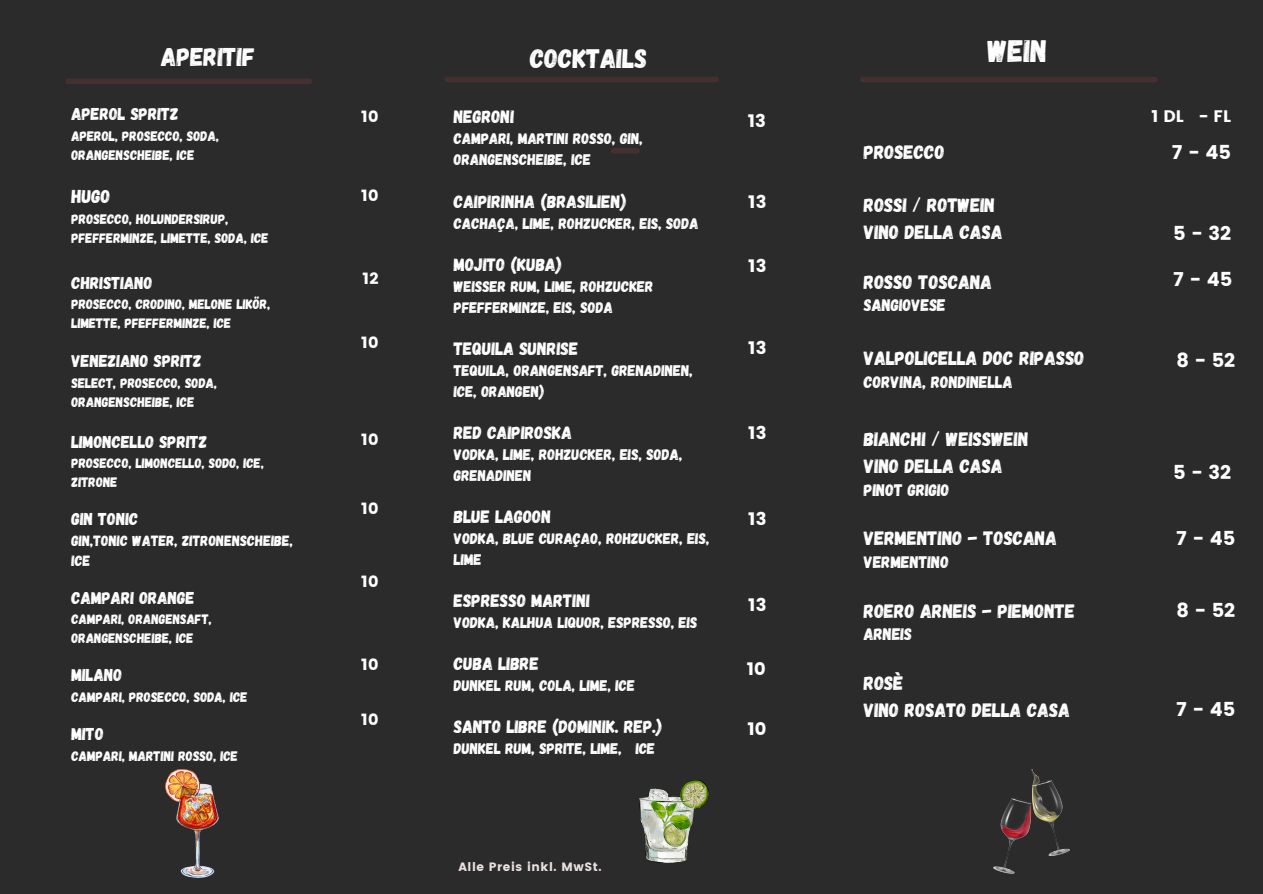
<style>
.page{position:relative;width:1263px;height:894px;background:#fff}
.page>*{position:absolute;margin:0;border:0;box-sizing:border-box;transform-origin:0 0}
.t1{font:30.9px "Gagalin";color:#fff}
.t2{font:26.7px "Gagalin";color:#fff}
.t3{font:25.65px "Gagalin";color:#fff}
.t4{font:19.35px/26.7px "Gagalin";color:#fff}
.t5{font:19.35px "Poppins";color:#fff}
.t6{font:18.6px "Gagalin";color:#fff}
.t7{font:17.85px "Gagalin";color:#fff}
.t8{font:17.85px "Poppins";color:#fff}
.t9{font:17.1px "Gagalin";color:#fff}
.t10{font:16.65px "Gagalin";color:#fff}
.t11{font:16.65px "Poppins";color:#fff}
.t12{font:16.05px "Poppins";color:#fff}
.t13{font:15.3px/21px "Gagalin";color:#fff}
.t14{font:14.85px/20px "Gagalin";color:#fff}
.t15{font:13.8px/19px "Gagalin";color:#fff}
.t16{font:13.65px/19px "Gagalin";color:#fff}
.t17{font:12px "Poppins";letter-spacing:.05em;color:#e9e1de}
</style>
<div class="page">
<div style="left:0;top:0;width:1263px;height:893px;background:#2b2b2b"></div>
<div style="left:68px;top:78px;width:241px;height:6px;background:#442f31"></div>
<div style="left:863px;top:77px;width:292px;height:5px;background:#442f31"></div>
<div style="left:447px;top:77px;width:269px;height:5px;background:#442f31"></div>
<img style="left:165px;top:769px;width:53px;height:108px">
<img style="left:640px;top:780px;width:68px;height:82px">
<img style="left:993px;top:769px;width:77px;height:104px">
<div style="left:614px;top:148px;width:23px;height:6px;background:#442f31"></div>
<p class="t3" style="left:161px;top:41px;width:95px">APERITIF</p>
<p class="t9" style="left:72px;top:103px;width:109px">APEROL SPRITZ</p>
<p class="t15" style="left:72px;top:126px;width:149px">APEROL, PROSECCO, SODA,<br>ORANGENSCHEIBE, ICE</p>
<p class="t6" style="left:72px;top:185px;width:41px">HUGO</p>
<p class="t15" style="left:72px;top:209px;width:199px">PROSECCO, HOLUNDERSIRUP,<br>PFEFFERMINZE, LIMETTE, SODA, ICE</p>
<p class="t9" style="left:72px;top:272px;width:83px">CHRISTIANO</p>
<p class="t16" style="left:72px;top:294px;width:200px">PROSECCO, CRODINO, MELONE LIKÖR,<br>LIMETTE, PFEFFERMINZE, ICE</p>
<p class="t9" style="left:72px;top:349px;width:132px">VENEZIANO SPRITZ</p>
<p class="t15" style="left:72px;top:372px;width:147px">SELECT, PROSECCO, SODA,<br>ORANGENSCHEIBE, ICE</p>
<p class="t9" style="left:72px;top:430px;width:137px">LIMONCELLO SPRITZ</p>
<p class="t16" style="left:72px;top:452px;width:194px">PROSECCO, LIMONCELLO, SODO, ICE,<br>ZITRONE</p>
<h6 class="t9" style="left:72px;top:507px;width:68px">GIN TONIC</h6>
<p class="t14" style="left:72px;top:529px;width:223px">GIN,TONIC WATER, ZITRONENSCHEIBE,<br>ICE</p>
<h6 class="t9" style="left:72px;top:586px;width:125px">CAMPARI ORANGE</h6>
<h6 class="t16" style="left:72px;top:609px;width:142px">CAMPARI, ORANGENSAFT,<br>ORANGENSCHEIBE, ICE</h6>
<h6 class="t9" style="left:72px;top:664px;width:52px">MILANO</h6>
<h6 class="t15" style="left:72px;top:687px;width:178px">CAMPARI, PROSECCO, SODA, ICE</h6>
<h6 class="t9" style="left:72px;top:722px;width:34px">MITO</h6>
<h6 class="t15" style="left:72px;top:745px;width:168px">CAMPARI, MARTINI ROSSO, ICE</h6>
<p class="t12" style="left:361px;top:107px;width:19px">10</p>
<p class="t12" style="left:361px;top:186px;width:19px">10</p>
<p class="t12" style="left:363px;top:269px;width:17px">12</p>
<p class="t12" style="left:361px;top:333px;width:19px">10</p>
<p class="t12" style="left:361px;top:430px;width:19px">10</p>
<p class="t12" style="left:361px;top:499px;width:19px">10</p>
<p class="t12" style="left:361px;top:571px;width:19px">10</p>
<p class="t12" style="left:361px;top:655px;width:19px">10</p>
<p class="t12" style="left:361px;top:710px;width:19px">10</p>
<p class="t2" style="left:530px;top:41px;width:119px">COCKTAILS</p>
<p class="t1" style="left:988px;top:31px;width:61px">WEIN</p>
<p class="t7" style="left:454px;top:105px;width:62px">NEGRONI</p>
<p class="t13" style="left:454px;top:128px;width:190px">CAMPARI, MARTINI ROSSO, GIN,<br>ORANGENSCHEIBE, ICE</p>
<p class="t7" style="left:454px;top:190px;width:174px">CAIPIRINHA (BRASILIEN)</p>
<p class="t13" style="left:454px;top:212px;width:246px">CACHAÇA, LIME, ROHZUCKER, EIS, SODA</p>
<p class="t7" style="left:454px;top:253px;width:110px">MOJITO (KUBA)</p>
<p class="t13" style="left:454px;top:275px;width:201px">WEISSER RUM, LIME, ROHZUCKER<br>PFEFFERMINZE, EIS, SODA</p>
<p class="t7" style="left:454px;top:337px;width:126px">TEQUILA SUNRISE</p>
<p class="t13" style="left:454px;top:359px;width:240px">TEQUILA, ORANGENSAFT, GRENADINEN,<br>ICE, ORANGEN)</p>
<p class="t7" style="left:454px;top:421px;width:120px">RED CAIPIROSKA</p>
<p class="t13" style="left:454px;top:443px;width:230px">VODKA, LIME, ROHZUCKER, EIS, SODA,<br>GRENADINEN</p>
<p class="t7" style="left:454px;top:505px;width:99px">BLUE LAGOON</p>
<p class="t13" style="left:454px;top:527px;width:257px">VODKA, BLUE CURAÇAO, ROHZUCKER, EIS,<br>LIME</p>
<p class="t7" style="left:454px;top:589px;width:138px">ESPRESSO MARTINI</p>
<p class="t13" style="left:454px;top:611px;width:245px">VODKA, KALHUA LIQUOR, ESPRESSO, EIS</p>
<p class="t7" style="left:454px;top:652px;width:87px">CUBA LIBRE</p>
<p class="t13" style="left:454px;top:674px;width:183px">DUNKEL RUM, COLA, LIME, ICE</p>
<p class="t7" style="left:454px;top:715px;width:210px">SANTO LIBRE (DOMINIK. REP.)</p>
<p class="t13" style="left:454px;top:737px;width:203px">DUNKEL RUM, SPRITE, LIME, ICE</p>
<p class="t8" style="left:748px;top:110px;width:20px">13</p>
<p class="t8" style="left:748px;top:191px;width:20px">13</p>
<p class="t8" style="left:748px;top:255px;width:20px">13</p>
<p class="t8" style="left:748px;top:337px;width:20px">13</p>
<h1 class="t8" style="left:748px;top:423px;width:20px">13</h1>
<h4 class="t8" style="left:748px;top:508px;width:20px">13</h4>
<h4 class="t8" style="left:748px;top:593px;width:20px">13</h4>
<h4 class="t8" style="left:747px;top:657px;width:21px">10</h4>
<h4 class="t8" style="left:747px;top:718px;width:21px">10</h4>
<p class="t17" style="left:458px;top:859px;width:145px">Alle Preis inkl. MwSt.</p>
<h4 class="t4" style="left:864px;top:137px;width:82px">PROSECCO</h4>
<h4 class="t4" style="left:864px;top:191px;width:140px">ROSSI / ROTWEIN<br>VINO DELLA CASA</h4>
<h4 class="t4" style="left:864px;top:267px;width:130px">ROSSO TOSCANA</h4>
<h4 class="t10" style="left:864px;top:294px;width:84px">SANGIOVESE</h4>
<h4 class="t4" style="left:864px;top:343px;width:222px">VALPOLICELLA DOC RIPASSO</h4>
<h4 class="t10" style="left:864px;top:371px;width:151px">CORVINA, RONDINELLA</h4>
<h5 class="t4" style="left:864px;top:425px;width:166px">BIANCHI / WEISSWEIN<br>VINO DELLA CASA</h5>
<h5 class="t10" style="left:864px;top:479px;width:87px">PINOT GRIGIO</h5>
<h3 class="t4" style="left:864px;top:524px;width:195px">VERMENTINO - TOSCANA</h3>
<h3 class="t10" style="left:864px;top:551px;width:87px">VERMENTINO</h3>
<h3 class="t4" style="left:864px;top:596px;width:213px">ROERO ARNEIS - PIEMONTE</h3>
<h3 class="t10" style="left:864px;top:623px;width:50px">ARNEIS</h3>
<h3 class="t4" style="left:864px;top:668px;width:208px">ROSÈ<br>VINO ROSATO DELLA CASA</h3>
<p class="t11" style="left:1151px;top:107px;width:81px">1DL -FL</p>
<p class="t5" style="left:1172px;top:141px;width:61px">7-45</p>
<h3 class="t5" style="left:1173px;top:222px;width:60px">5-32</h3>
<p class="t5" style="left:1173px;top:268px;width:61px">7-45</p>
<p class="t5" style="left:1176px;top:349px;width:60px">8-52</p>
<h3 class="t5" style="left:1173px;top:460px;width:60px">5-32</h3>
<h3 class="t5" style="left:1176px;top:526px;width:61px">7-45</h3>
<h3 class="t5" style="left:1176px;top:598px;width:60px">8-52</h3>
<h3 class="t5" style="left:1176px;top:698px;width:61px">7-45</h3>
</div>
